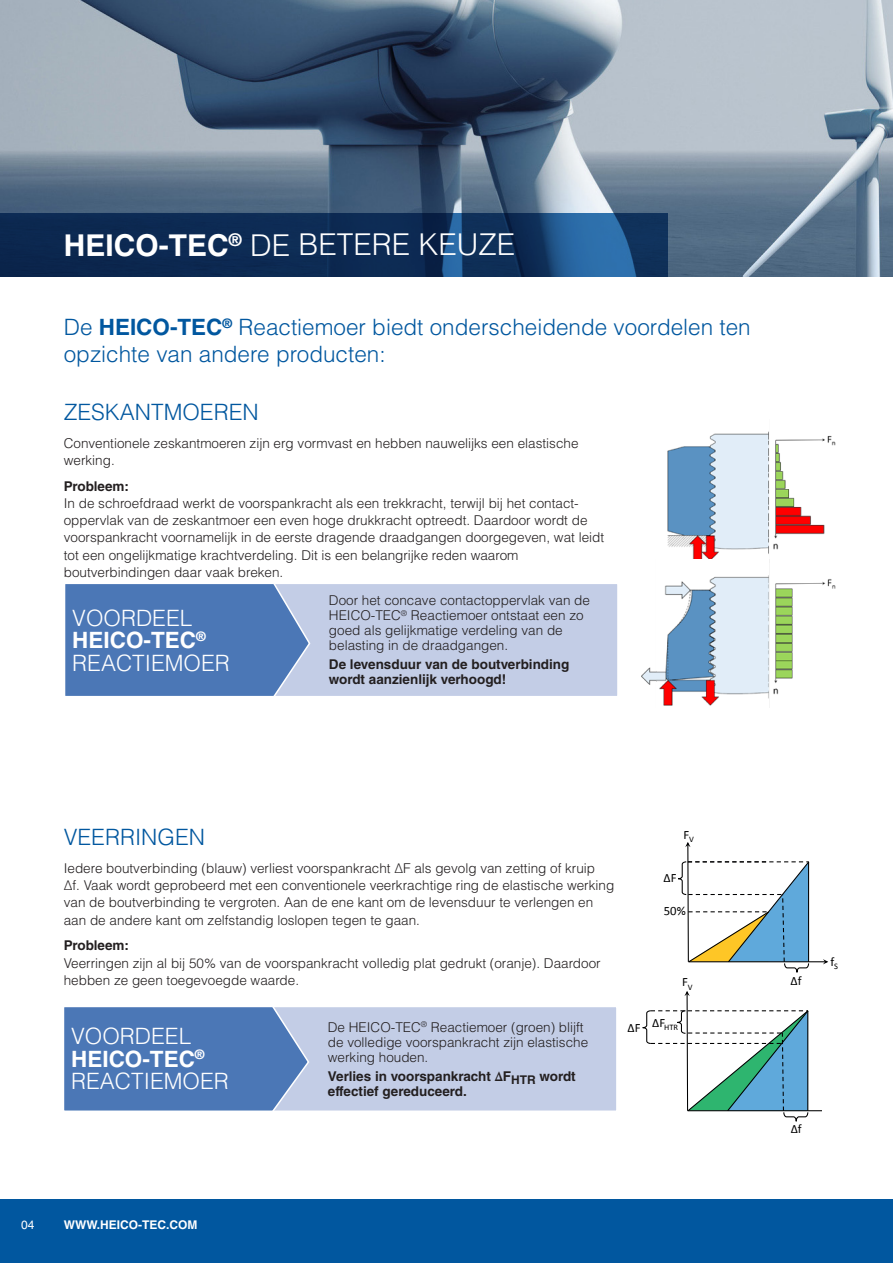
<style>
.page{position:relative;width:893px;height:1263px;background:#fff}
.page>*{position:absolute;margin:0;border:0;box-sizing:border-box;transform-origin:0 0}
.t1{font:300 30px "Helvetica LT Std";letter-spacing:-.005em;color:#fff}
.Überschrift_Vorteile{font:300 22.5px/27px "Helvetica LT Std";color:#01579f}
.Überschrift_Vorteile-2{font:300 22.5px/22.5px "Helvetica LT Std";color:#fff}
.Überschrift_Blau_h3{font:300 22.5px "Helvetica LT Std";color:#01579f}
.Fliesßtext{font:300 13.5px/17.2px "Helvetica LT Std";color:#231f20}
.Fliesßtext-2{font:700 13.5px/15px "Helvetica LT Std";color:#231f20}
.t2{font:12.75px "Calibri";color:#000001}
.t3{font:700 12px "Helvetica LT Std";color:#fff}
.t4{font:12px "Helvetica LT Std";color:#fff}
.s1{font-weight:700}
.s2{font-size:8.4px}
</style>
<div class="page">
<img style="left:0;top:0;width:893px;height:276px">
<div style="left:0;top:1199px;width:893px;height:64px;background:#01579f"></div>
<svg style="left:0;top:213px;width:668px;height:63px;background:#10335e"></svg>
<img style="left:667px;top:431px;width:169px;height:128px">
<img style="left:641px;top:559px;width:195px;height:147px">
<hr style="left:688px;top:961px;width:139px;height:1px;background:#000001">
<svg style="left:823px;top:959px;width:5px;height:5px"></svg>
<svg style="left:678px;top:842px;width:132px;height:131px"></svg>
<hr style="left:688px;top:1110px;width:134px;height:1px;background:#000001">
<svg style="left:642px;top:991px;width:167px;height:131px"></svg>
<div style="left:65px;top:583px;width:553px;height:114px;background:#c3cde6"></div>
<div style="left:64px;top:583px;width:555px;height:114px;border:2px solid #fff"></div>
<div style="left:63px;top:1006px;width:554px;height:105px;background:#c3cde6"></div>
<div style="left:63px;top:1006px;width:555px;height:106px;border:2px solid #fff"></div>
<svg style="left:64px;top:583px;width:247px;height:114px;background:#5981bb"></svg>
<svg style="left:63px;top:1006px;width:247px;height:106px;background:#5a82bc"></svg>
<p class="t1" style="left:64px;top:226px;width:453px"><span class="s1">HEICO-TEC</span><sup>®</sup> DE BETERE KEUZE</p>
<p class="Überschrift_Vorteile" style="left:64px;top:313px;width:688px">De <span class="s1">HEICO-TEC</span><sup>®</sup> Reactiemoer biedt onderscheidende voordelen ten opzichte van andere producten:</p>
<p class="Überschrift_Blau_h3" style="left:64px;top:398px;width:197px">ZESKANTMOEREN</p>
<p class="Fliesßtext" style="left:64px;top:434px;width:516px">Conventionele zeskantmoeren zijn erg vormvast en hebben nauwelijks een elastische werking.</p>
<p class="Fliesßtext-2" style="left:64px;top:478px;width:67px">Probleem:</p>
<p class="Fliesßtext" style="left:64px;top:494px;width:542px">In de schroefdraad werkt de voorspankracht als een trekkracht, terwijl bij het contact&shy;oppervlak van de zeskantmoer een even hoge drukkracht optreedt. Daardoor wordt de voorspankracht voornamelijk in de eerste dragende draadgangen doorgegeven, wat leidt tot een ongelijkmatige krachtverdeling. Dit is een belangrijke reden waarom boutverbindingen daar vaak breken.</p>
<p class="Überschrift_Vorteile-2" style="left:72px;top:606px;width:159px">VOORDEEL<br><span class="s1">HEICO-TEC</span><sup>®<br></sup>REACTIEMOER</p>
<p class="Fliesßtext" style="left:329px;top:593px;width:263px;line-height:15px">Door het concave contactoppervlak van de HEICO-TEC<sup>®</sup> Reactiemoer ontstaat een zo goed als gelijkmatige verdeling van de belasting in de draadgangen.</p>
<p class="Fliesßtext-2" style="left:329px;top:657px;width:242px">De levensduur van de boutverbinding wordt aanzienlijk verhoogd!</p>
<p class="Überschrift_Blau_h3" style="left:64px;top:823px;width:143px">VEERRINGEN</p>
<p class="Fliesßtext" style="left:64px;top:859px;width:552px">Iedere boutverbinding (blauw) verliest voorspankracht ΔF als gevolg van zetting of kruip Δf. Vaak wordt geprobeerd met een conventionele veerkrachtige ring de elastische werking van de boutverbinding te vergroten. Aan de ene kant om de levensduur te verlengen en aan de andere kant om zelfstandig loslopen tegen te gaan.</p>
<p class="Fliesßtext-2" style="left:64px;top:938px;width:67px">Probleem:</p>
<p class="Fliesßtext" style="left:64px;top:954px;width:538px">Veerringen zijn al bij 50% van de voorspankracht volledig plat gedrukt (oranje). Daardoor hebben ze geen toegevoegde waarde.</p>
<p class="Überschrift_Vorteile-2" style="left:71px;top:1025px;width:159px">VOORDEEL<br><span class="s1">HEICO-TEC</span><sup>®<br></sup>REACTIEMOER</p>
<p class="Fliesßtext" style="left:328px;top:1019px;width:262px;line-height:15px">De HEICO-TEC<sup>®</sup> Reactiemoer (groen) blijft de volledige voorspankracht zijn elastische werking houden.</p>
<p class="Fliesßtext-2" style="left:328px;top:1068px;width:249px">Verlies in voorspankracht ΔF<sub>HTR</sub> wordt effectief gereduceerd.</p>
<p class="t2" style="left:683px;top:826px;width:12px">F<sub>V</sub></p>
<p class="t2" style="left:663px;top:870px;width:14px">ΔF</p>
<p class="t2" style="left:664px;top:902px;width:23px">50%</p>
<p class="t2" style="left:682px;top:974px;width:12px">F<sub>V</sub></p>
<p class="t2" style="left:627px;top:1017px;width:52px">ΔF ΔF<span class="s2">HTR</span></p>
<p class="t4" style="left:21px;top:1218px;width:15px">04</p>
<p class="t3" style="left:64px;top:1217px;width:135px">WWW.HEICO-TEC.COM</p>
<p class="t2" style="left:790px;top:972px;width:13px">Δf</p>
<p class="t2" style="left:830px;top:954px;width:9px">f<sub>S</sub></p>
<p class="t2" style="left:791px;top:1121px;width:13px">Δf</p>
</div>
